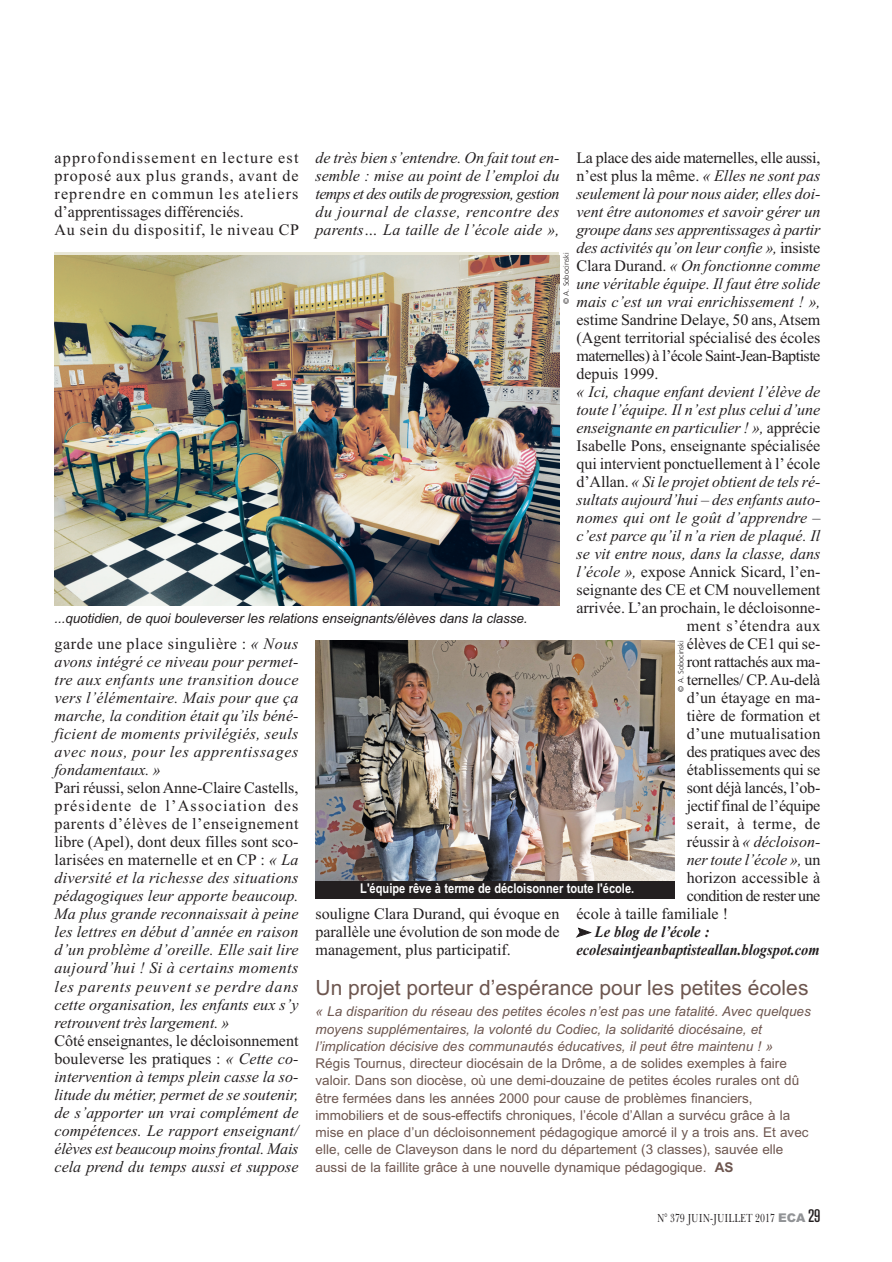
<style>
.page{position:relative;width:892px;height:1262px;background:#fff}
.page>*{position:absolute;margin:0;border:0;box-sizing:border-box;transform-origin:0 0}
.t1{font:21px "Arial";color:#6d564f}
.t2{font:italic 16.05px/18px "Times New Roman";color:#231f20;text-align:justify}
.t3{font:16.05px/18px "Times New Roman";color:#231f20;text-align:justify}
.t4{font:16.05px/18px "Times New Roman";letter-spacing:.06em;color:#231f20}
.t5{font:italic 700 16.05px "Times New Roman";color:#231f20;scale:.9 1}
.t6{font:16.05px "Times New Roman";letter-spacing:-.025em;color:#231f20}
.t7{font:16.05px "Times New Roman";letter-spacing:.035em;color:#231f20}
.t8{font:16.05px "Times New Roman";letter-spacing:-.02em;color:#231f20}
.t9{font:16.05px "Times New Roman";letter-spacing:-.035em;color:#231f20}
.t10{font:13.5px/17.2px "Arial";color:#6d564f}
.t11{font:italic 13.5px/17.2px "Arial";color:#6d564f}
.t12{font:italic 13.5px "Arial";letter-spacing:-.01em;color:#231f20}
.t13{font:700 13.5px "Arial Narrow";color:#fff}
.t14{font:12px "Baskerville BT";color:#231f20;scale:.75 1}
.t15{font:300 7.5px "Frutiger";color:#231f20}
.s1{font-style:normal}
.s2{font-style:italic}
.s3{font-family:"Pointers";font-weight:400}
.s4{font-weight:700}
.s5{font-family:"Arial";font-weight:900;color:#919396}
.s6{font-family:"Akzidenz Grotesk BE";font-weight:500;font-stretch:condensed;font-size:18px}
</style>
<div class="page">
<img style="left:54px;top:255px;width:505px;height:351px">
<img style="left:315px;top:640px;width:359px;height:241px">
<div style="left:315px;top:881px;width:359px;height:18px;background:#231f20"></div>
<p class="t4" style="left:54px;top:149px;width:246px">approfondissement en lecture est proposé aux plus grands, avant de reprendre en commun les ateliers d’apprentissages différenciés.<br>Au sein du dispositif, le niveau CP</p>
<p class="t2" style="left:315px;top:149px;width:245px">de très bien s’entendre. On fait tout en&shy;semble : mise au point de l’emploi du temps et des outils de progression, gestion du journal de classe, rencontre des parents… La taille de l’école aide »,</p>
<p class="t2" style="left:576px;top:149px;width:245px"><span class="s1">La place des aide maternelles, elle aussi, n’est plus la même.</span> « Elles ne sont pas seulement là pour nous aider, elles doi&shy;vent être autonomes et savoir gérer un groupe dans ses apprentissages à partir des activités qu’on leur confie », <span class="s1">insiste Clara Durand.</span> « On fonctionne comme une véritable équipe. Il faut être solide mais c’est un vrai enrichissement ! »,</p>
<p class="t3" style="left:576px;top:311px;width:245px">estime Sandrine Delaye, 50 ans,Atsem (Agent territorial spécialisé des écoles maternelles) à l’école Saint-Jean-Baptiste depuis 1999.</p>
<p class="t2" style="left:576px;top:383px;width:245px">« Ici, chaque enfant devient l’élève de</p>
<p class="t2" style="left:576px;top:401px;width:245px">toute l’équipe. Il n’est plus celui d’une</p>
<p class="t2" style="left:576px;top:419px;width:245px">enseignante en particulier ! », <span class="s1">apprécie</span></p>
<p class="t3" style="left:576px;top:437px;width:245px">Isabelle Pons, enseignante spécialisée</p>
<p class="t3" style="left:576px;top:455px;width:245px">qui intervient ponctuellement à l’école</p>
<p class="t2" style="left:576px;top:473px;width:245px"><span class="s1">d’Allan.</span> « Si le projet obtient de tels ré-</p>
<p class="t2" style="left:576px;top:491px;width:245px">sultats aujourd’hui – des enfants auto-</p>
<p class="t2" style="left:576px;top:509px;width:245px">nomes qui ont le goût d’apprendre –</p>
<p class="t2" style="left:576px;top:527px;width:245px">c’est parce qu’il n’a rien de plaqué. Il</p>
<p class="t2" style="left:576px;top:545px;width:245px">se vit entre nous, dans la classe, dans</p>
<p class="t3" style="left:576px;top:563px;width:245px"><span class="s2">l’école »,</span> expose Annick Sicard, l’en-</p>
<p class="t3" style="left:576px;top:581px;width:245px">seignante des CE et CM nouvellement</p>
<p class="t3" style="left:576px;top:599px;width:245px">arrivée. L’an prochain, le décloisonne-</p>
<p class="t7" style="left:686px;top:616px;width:135px">ment s’étendra aux</p>
<p class="t3" style="left:686px;top:635px;width:135px">élèves de CE1 qui se-</p>
<p class="t6" style="left:686px;top:652px;width:135px">ront rattachés aux ma-</p>
<p class="t3" style="left:686px;top:671px;width:135px">ternelles/ CP.Au-delà</p>
<p class="t3" style="left:686px;top:689px;width:135px">d’un étayage en ma-</p>
<p class="t3" style="left:686px;top:707px;width:135px">tière de formation et</p>
<p class="t3" style="left:686px;top:725px;width:135px">d’une mutualisation</p>
<p class="t6" style="left:686px;top:742px;width:135px">des pratiques avec des</p>
<p class="t3" style="left:686px;top:761px;width:135px">établissements qui se</p>
<p class="t3" style="left:686px;top:779px;width:135px">sont déjà lancés, l’ob-</p>
<p class="t8" style="left:686px;top:796px;width:135px">jectif final de l’équipe</p>
<p class="t7" style="left:686px;top:814px;width:135px">serait, à terme, de</p>
<p class="t2" style="left:686px;top:833px;width:135px"><span class="s1">réussir à</span> « décloison-</p>
<p class="t2" style="left:686px;top:851px;width:135px">ner toute l’école », <span class="s1">un</span></p>
<p class="t3" style="left:686px;top:869px;width:135px">horizon accessible à</p>
<p class="t9" style="left:686px;top:886px;width:135px">condition de rester une</p>
<p class="t3" style="left:576px;top:905px;width:153px">école à taille familiale !</p>
<p class="t5" style="left:576px;top:922px;width:149px"><span class="s3">d</span>Le blog de l’école :</p>
<p class="t5" style="left:576px;top:940px;width:272px">ecolesaintjeanbaptisteallan.blogspot.com</p>
<p class="t15" style="left:563px;top:304px;width:53px;rotate:-90deg">© A. Sobocinski</p>
<p class="t12" style="left:55px;top:610px;width:474px">...quotidien, de quoi bouleverser les relations enseignants/élèves dans la classe.</p>
<p class="t2" style="left:54px;top:635px;width:245px"><span class="s1">garde une place singulière :</span> « Nous avons intégré ce niveau pour permet&shy;tre aux enfants une transition douce vers l’élémentaire. Mais pour que ça marche, la condition était qu’ils béné&shy;ficient de moments privilégiés, seuls avec nous, pour les apprentissages fondamentaux. »</p>
<p class="t2" style="left:54px;top:779px;width:245px"><span class="s1">Pari réussi, selonAnne-Claire Castells, présidente de l’Association des parents d’élèves de l’enseignement libre (Apel), dont deux filles sont sco&shy;larisées en maternelle et en CP :</span> « La diversité et la richesse des situations pédagogiques leur apporte beaucoup.<br>Ma plus grande reconnaissait à peine les lettres en début d’année en raison d’un problème d’oreille. Elle sait lire aujourd’hui ! Si à certains moments les parents peuvent se perdre dans cette organisation, les enfants eux s’y retrouvent très largement. »</p>
<p class="t2" style="left:54px;top:1031px;width:245px"><span class="s1">Côté enseignantes, le décloisonnement bouleverse les pratiques :</span> « Cette co&shy;intervention à temps plein casse la so&shy;litude du métier, permet de se soutenir, de s’apporter un vrai complément de compétences. Le rapport enseignant/ élèves est beaucoup moinsfrontal. Mais cela prend du temps aussi et suppose</p>
<p class="t15" style="left:677px;top:692px;width:53px;rotate:-90deg">© A. Sobocinski</p>
<p class="t13" style="left:360px;top:881px;width:275px">L'équipe rêve à terme de décloisonner toute l'école.</p>
<p class="t3" style="left:315px;top:905px;width:245px">souligne Clara Durand, qui évoque en parallèle une évolution de son mode de management, plus participatif.</p>
<h1 class="t1" style="left:315px;top:975px;width:494px">Un projet porteur d’espérance pour les petites écoles</h1>
<p class="t11" style="left:315px;top:1003px;width:496px">« La disparition du réseau des petites écoles n’est pas une fatalité. Avec quelques moyens supplémentaires, la volonté du Codiec, la solidarité diocésaine, et l’implication décisive des communautés éducatives, il peut être maintenu ! »</p>
<p class="t10" style="left:315px;top:1054px;width:494px">Régis Tournus, directeur diocésain de la Drôme, a de solides exemples à faire valoir. Dans son diocèse, où une demi-douzaine de petites écoles rurales ont dû être fermées dans les années 2000 pour cause de problèmes financiers, immobiliers et de sous-effectifs chroniques, l’école d’Allan a survécu grâce à la mise en place d’un décloisonnement pédagogique amorcé il y a trois ans. Et avec elle, celle de Claveyson dans le nord du département (3 classes), sauvée elle aussi de la faillite grâce à une nouvelle dynamique pédagogique. <span class="s4">AS</span></p>
<p class="t14" style="left:657px;top:1210px;width:219px">N° 379 JUIN-JUILLET 2017 <span class="s5">ECA</span> <span class="s6">29</span></p>
</div>
